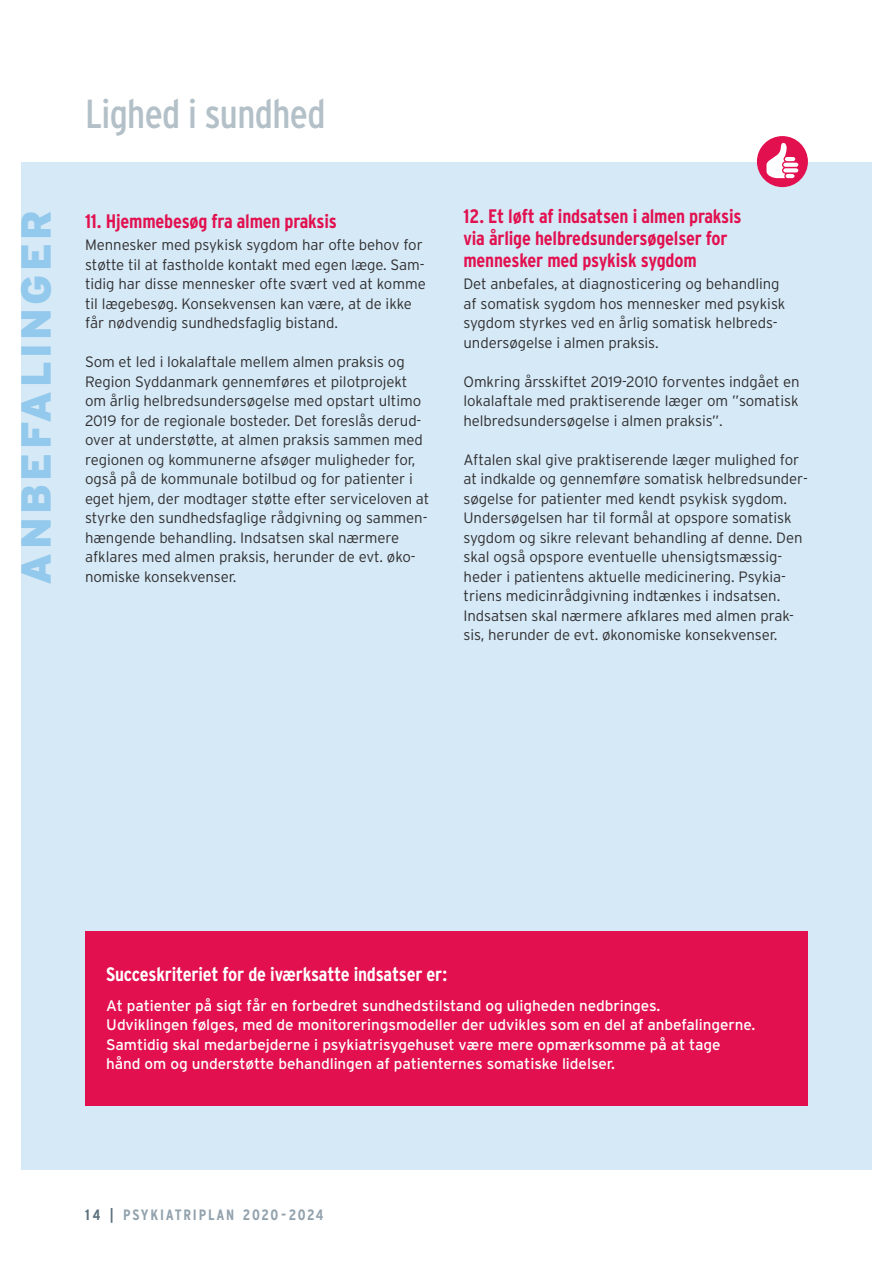
<style>
.page{position:relative;width:893px;height:1263px;background:#fff}
.page>*{position:absolute;margin:0;border:0;box-sizing:border-box;transform-origin:0 0}
.t1{font:900 42px "Interstate";letter-spacing:.08em;color:#93c9ec}
.t2{font:condensed 40.5px "Interstate";letter-spacing:-.015em;color:#b3c0c8}
.t3{font:700 condensed 19.5px/21.8px "Interstate";letter-spacing:-.01em;color:#e2104f}
.t4{font:700 condensed 19.5px "Interstate";letter-spacing:-.01em;color:#fff}
.t5{font:15.3px/19.5px "Interstate";letter-spacing:-.005em;color:#fff}
.t6{font:300 15px/19.5px "Interstate";letter-spacing:-.005em;color:#312f30}
.t7{font:700 condensed 15px "Interstate";letter-spacing:.12em;color:#92a2ad}
.s1{color:#5b6f7b}
</style>
<div class="page">
<div style="left:21px;top:162px;width:851px;height:1007px;background:#d5e9f7"></div>
<div style="left:85px;top:931px;width:723px;height:175px;background:#e2104f"></div>
<div style="left:757px;top:136px;width:51px;height:51px;background:#e2104f;border-radius:50%"></div>
<svg style="left:766px;top:143px;width:32px;height:35px"></svg>
<h1 class="t1" style="left:12px;top:585px;width:376px;rotate:-90deg">ANBEFALINGER</h1>
<h2 class="t2" style="left:85px;top:91px;width:242px">Lighed i sundhed</h2>
<h3 class="t3" style="left:85px;top:210px;width:253px">11. Hjemmebesøg fra almen praksis</h3>
<p class="t6" style="left:85px;top:235px;width:342px">Mennesker med psykisk sygdom har ofte behov for støtte til at fastholde kontakt med egen læge. Sam&shy;tidig har disse mennesker ofte svært ved at komme til lægebesøg. Konsekvensen kan være, at de ikke får nødvendig sundhedsfaglig bistand.</p>
<p class="t6" style="left:85px;top:352px;width:346px">Som et led i lokalaftale mellem almen praksis og Region Syddanmark gennemføres et pilotprojekt om årlig helbredsundersøgelse med opstart ultimo 2019 for de regionale bosteder. Det foreslås derud&shy;over at understøtte, at almen praksis sammen med regionen og kommunerne afsøger muligheder for, også på de kommunale botilbud og for patienter i eget hjem, der modtager støtte efter serviceloven at styrke den sundhedsfaglige rådgivning og sammen&shy;hængende behandling. Indsatsen skal nærmere afklares med almen praksis, herunder de evt. øko&shy;nomiske konsekvenser.</p>
<h3 class="t3" style="left:463px;top:205px;width:280px">12. Et løft af indsatsen i almen praksis via årlige helbredsundersøgelser for mennesker med psykisk sygdom</h3>
<p class="t6" style="left:463px;top:274px;width:323px">Det anbefales, at diagnosticering og behandling af somatisk sygdom hos mennesker med psykisk sygdom styrkes ved en årlig somatisk helbreds&shy;undersøgelse i almen praksis.</p>
<p class="t6" style="left:463px;top:372px;width:338px;text-align:justify">Omkring årsskiftet 2019-2010 forventes indgået en lokalaftale med praktiserende læger om ”somatisk helbredsundersøgelse i almen praksis”.</p>
<p class="t6" style="left:463px;top:450px;width:346px">Aftalen skal give praktiserende læger mulighed for at indkalde og gennemføre somatisk helbredsunder&shy;søgelse for patienter med kendt psykisk sygdom.<br>Undersøgelsen har til formål at opspore somatisk sygdom og sikre relevant behandling af denne. Den skal også opspore eventuelle uhensigtsmæssig&shy;heder i patientens aktuelle medicinering. Psykia&shy;triens medicinrådgivning indtænkes i indsatsen.<br>Indsatsen skal nærmere afklares med almen prak&shy;sis, herunder de evt. økonomiske konsekvenser.</p>
<h3 class="t4" style="left:106px;top:963px;width:342px">Succeskriteriet for de iværksatte indsatser er:</h3>
<p class="t5" style="left:106px;top:996px;width:650px">At patienter på sigt får en forbedret sundhedstilstand og uligheden nedbringes.<br>Udviklingen følges, med de monitoreringsmodeller der udvikles som en del af anbefalingerne.<br>Samtidig skal medarbejderne i psykiatrisygehuset være mere opmærksomme på at tage hånd om og understøtte behandlingen af patienternes somatiske lidelser.</p>
<p class="t7" style="left:85px;top:1207px;width:240px"><span class="s1">14 |</span> PSYKIATRIPLAN 2020-2024</p>
</div>
